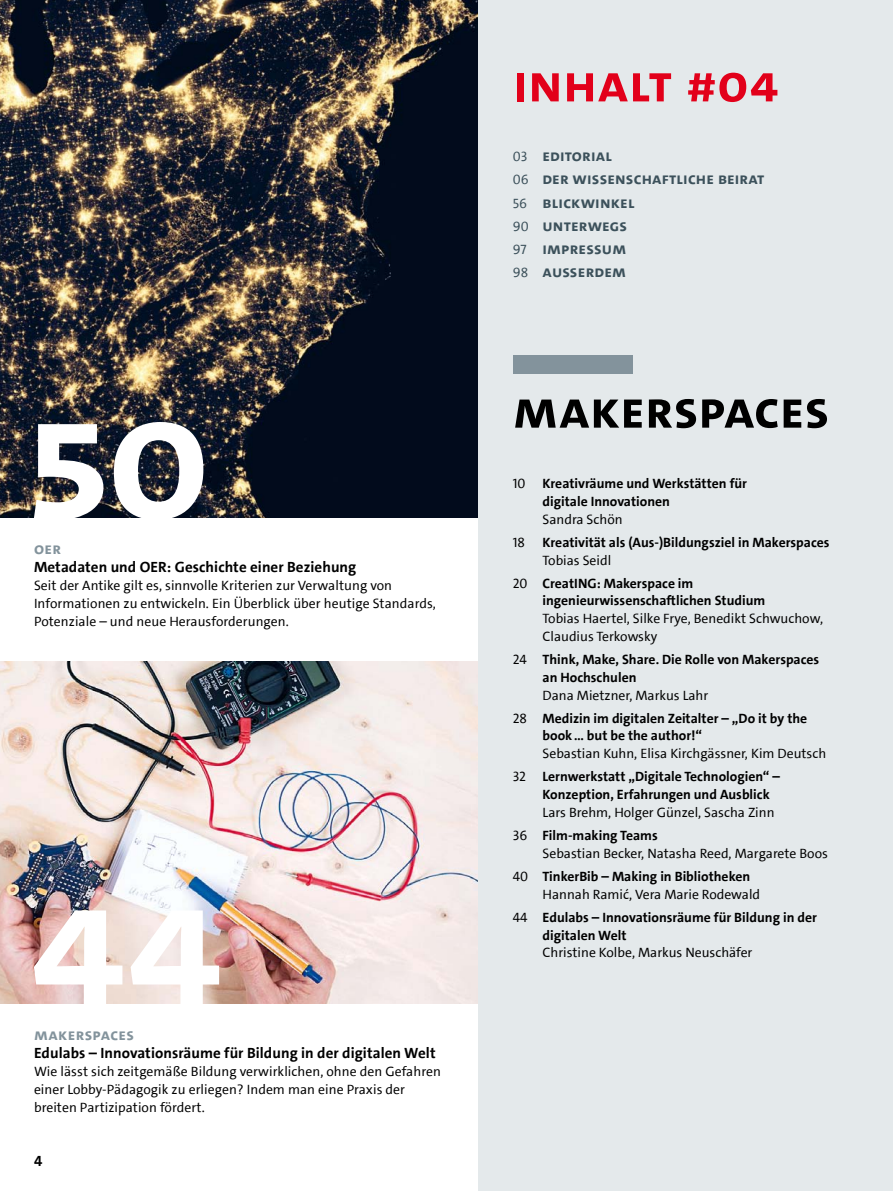
<style>
.page{position:relative;width:893px;height:1191px;background:#fff}
.page>*{position:absolute;margin:0;border:0;box-sizing:border-box;transform-origin:0 0}
.t1{font:180px "The Sans UHH Bold Caps";color:#fff}
.t2{font:54px "The Sans UHH Bold Caps";color:#000}
.t3{font:54px "The Sans UHH Bold Caps";letter-spacing:.01em;color:#e2001a}
.INHALT{font:16.5px "The Sans UHH Bold Caps";letter-spacing:.01em;color:#3c515b}
.t4{font:16.5px "The Sans UHH Bold Caps";letter-spacing:.02em;color:#83939c}
.t5{font:700 15px "The Sans UHH";letter-spacing:.005em;color:#000}
.INHALT-2{font:700 13.65px/17.7px "The Sans UHH";color:#000}
.F4_-F{font:13.65px/18px "The Sans UHH";letter-spacing:.005em;color:#000}
.INHALT-3{font:13.65px/17.7px "The Sans UHH";color:#000}
.s1{font-family:"The Sans UHH";font-size:13.65px}
.s2{font-weight:400}
.s3{font-weight:700}
</style>
<div class="page">
<img style="left:0;top:662px;width:479px;height:342px">
<img style="left:0;top:0;width:479px;height:518px">
<div style="left:479px;top:0;width:414px;height:1191px;background:#e4e9eb"></div>
<div style="left:513px;top:356px;width:119px;height:18px;background:#83939c"></div>
<p class="t1" style="left:24px;top:341px;width:188px">50</p>
<h2 class="t4" style="left:34px;top:537px;width:29px">oer</h2>
<h3 class="t5" style="left:34px;top:557px;width:324px">Metadaten und OER: Geschichte einer Beziehung</h3>
<p class="F4_-F" style="left:34px;top:576px;width:403px">Seit der Antike gilt es, sinnvolle Kriterien zur Verwaltung von<br>Informationen zu entwickeln. Ein Überblick über heutige Standards,<br>Potenziale – und neue Herausforderungen.</p>
<p class="t1" style="left:30px;top:827px;width:195px">44</p>
<h2 class="t4" style="left:34px;top:1023px;width:102px">makerspaces</h2>
<h3 class="t5" style="left:34px;top:1043px;width:403px">Edulabs – Innovationsräume für Bildung in der digitalen Welt</h3>
<p class="F4_-F" style="left:34px;top:1062px;width:408px">Wie lässt sich zeitgemäße Bildung verwirklichen, ohne den Gefahren einer Lobby-Pädagogik zu erliegen? Indem man eine Praxis der breiten Partizipation fördert.</p>
<p class="t5" style="left:34px;top:1151px;width:10px">4</p>
<h1 class="t3" style="left:513px;top:48px;width:268px">inhalt #04</h1>
<p class="INHALT" style="left:513px;top:145px;width:101px"><span class="s1">03</span> Editorial</p>
<p class="INHALT" style="left:513px;top:168px;width:253px"><span class="s1">06</span> Der wissenschaftliche Beirat</p>
<p class="INHALT" style="left:513px;top:191px;width:123px"><span class="s1">56</span> Blickwinkel</p>
<p class="INHALT" style="left:513px;top:215px;width:116px"><span class="s1">90</span> Unterwegs</p>
<p class="INHALT" style="left:513px;top:238px;width:115px"><span class="s1">97</span> impressum</p>
<p class="INHALT" style="left:513px;top:261px;width:115px"><span class="s1">98</span> Außerdem</p>
<h1 class="t2" style="left:513px;top:375px;width:318px">MAKERSPACES</h1>
<p class="INHALT-2" style="left:542px;top:475px;width:206px;text-indent:-30px"><span class="s2">10</span> Kreativräume und Werkstätten für digitale Innovationen<br><span class="s2">Sandra Schön</span></p>
<p class="INHALT-3" style="left:513px;top:533px;width:14px">18</p>
<p class="INHALT-2" style="left:542px;top:533px;width:288px">Kreativität als (Aus-)Bildungsziel in Makerspaces<br><span class="s2">Tobias Seidl</span></p>
<p class="INHALT-3" style="left:542px;top:574px;width:282px;text-indent:-30px">20 <span class="s3">CreatING: Makerspace im ingenieurwissenschaftlichen Studium<br></span>Tobias Haertel, Silke Frye, Benedikt Schwuchow, Claudius Terkowsky</p>
<p class="INHALT-2" style="left:542px;top:650px;width:278px;text-indent:-30px"><span class="s2">24</span> Think, Make, Share. Die Rolle von Makerspaces an Hochschulen<br><span class="s2">Dana Mietzner, Markus Lahr</span></p>
<p class="INHALT-2" style="left:542px;top:709px;width:285px;text-indent:-30px"><span class="s2">28</span> Medizin im digitalen Zeitalter – „Do it by the book… but be the author!“<br><span class="s2">Sebastian Kuhn, Elisa Kirchgässner, Kim Deutsch</span></p>
<p class="INHALT-2" style="left:542px;top:768px;width:239px;text-indent:-30px"><span class="s2">32</span> Lernwerkstatt „Digitale Technologien“ –<br>Konzeption, Erfahrungen und Ausblick<br><span class="s2">Lars Brehm, Holger Günzel, Sascha Zinn</span></p>
<p class="INHALT-3" style="left:542px;top:826px;width:287px;text-indent:-30px">36 <span class="s3">Film-making Teams<br></span>Sebastian Becker, Natasha Reed, Margarete Boos</p>
<p class="INHALT-3" style="left:542px;top:867px;width:219px;text-indent:-30px">40 <span class="s3">TinkerBib – Making in Bibliotheken<br></span>Hannah Ramić, Vera Marie Rodewald</p>
<p class="INHALT-2" style="left:542px;top:908px;width:276px;text-indent:-30px"><span class="s2">44</span> Edulabs – Innovationsräume für Bildung in der digitalen Welt<br><span class="s2">Christine Kolbe, Markus Neuschäfer</span></p>
</div>
